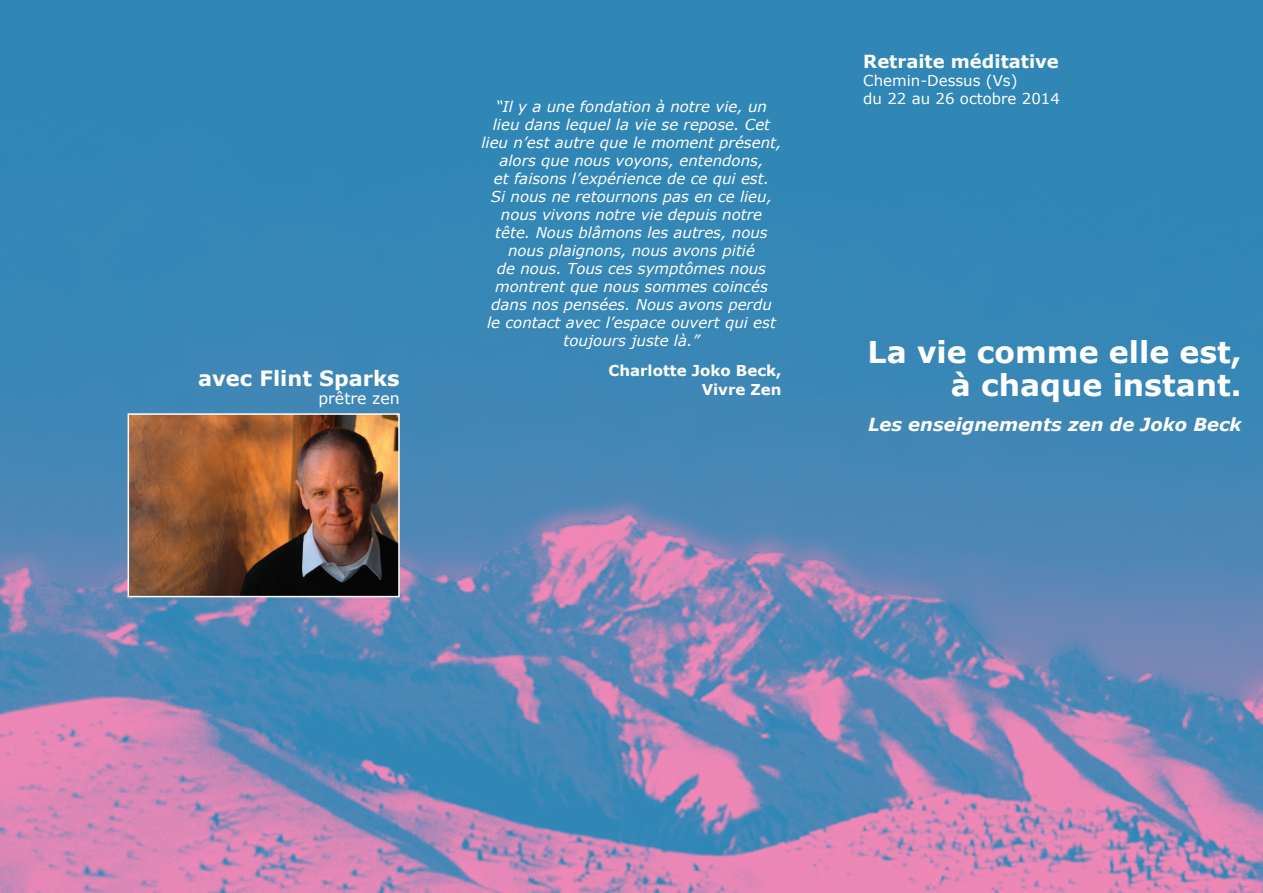
<style>
.page{position:relative;width:1263px;height:893px;background:#fff}
.page>*{position:absolute;margin:0;border:0;box-sizing:border-box;transform-origin:0 0}
.t1{font:700 30px/33px "Verdana";color:#fff;text-align:right}
.t2{font:700 21px "Verdana";color:#fff}
.t3{font:italic 700 18px "Verdana";color:#fff}
.t4{font:700 18px "Verdana";color:#fff}
.t5{font:15.75px "Verdana";color:#fff}
.t6{font:italic 15px/18px "Verdana";color:#fff;text-align:center}
.t7{font:15px "Verdana";color:#fff}
.t8{font:700 15px/19.5px "Verdana";color:#fff;text-align:right}
</style>
<div class="page">
<img style="left:0;top:0;width:1263px;height:893px">
<img style="left:131px;top:416px;width:266px;height:178px">
<div style="left:128px;top:413px;width:272px;height:184px;border:2px solid #fff"></div>
<p class="t2" style="left:198px;top:364px;width:203px">avec Flint Sparks</p>
<p class="t5" style="left:318px;top:389px;width:83px">prêtre zen</p>
<p class="t6" style="left:481px;top:97px;width:302px">“Il y a une fondation à notre vie, un lieu dans lequel la vie se repose. Cet lieu n’est autre que le moment présent, alors que nous voyons, entendons,<br>et faisons l’expérience de ce qui est.<br>Si nous ne retournons pas en ce lieu, nous vivons notre vie depuis notre tête. Nous blâmons les autres, nous nous plaignons, nous avons pitié<br>de nous. Tous ces symptômes nous montrent que nous sommes coincés dans nos pensées. Nous avons perdu<br>le contact avec l’espace ouvert qui est toujours juste là.”</p>
<p class="t8" style="left:609px;top:361px;width:175px">Charlotte Joko Beck,<br>Vivre Zen</p>
<p class="t4" style="left:863px;top:50px;width:197px">Retraite méditative</p>
<p class="t7" style="left:863px;top:71px;width:156px">Chemin-Dessus (Vs)</p>
<p class="t7" style="left:863px;top:89px;width:198px">du 22 au 26 octobre 2014</p>
<p class="t1" style="left:867px;top:336px;width:376px">La vie comme elle est, à chaque instant.</p>
<p class="t3" style="left:868px;top:412px;width:375px">Les enseignements zen de Joko Beck</p>
</div>
